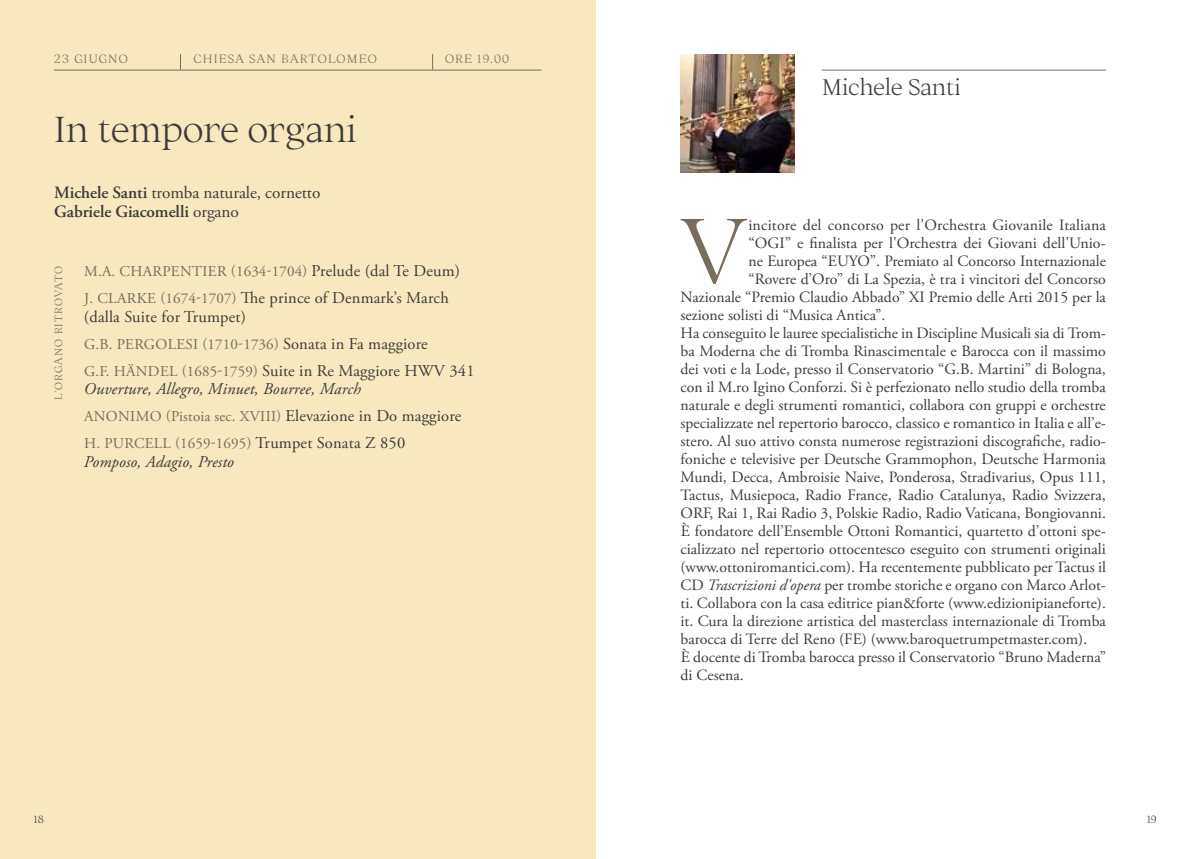
<style>
.page{position:relative;width:1191px;height:859px;background:#fff}
.page>*{position:absolute;margin:0;border:0;box-sizing:border-box;transform-origin:0 0}
.t1{font:300 92.85px "Ortica";color:#786c5c}
.t2{font:300 36px "Ortica";color:#3c3c3b}
.t3{font:300 22.5px "Ortica";color:#3c3c3b}
.t4{font:600 17.25px/19.5px "Adobe Garamond Pro";letter-spacing:-.005em;color:#3c3c3b}
.t5{font:italic 16.5px/18.8px "Adobe Garamond Pro";letter-spacing:.01em;color:#3c3c3b}
.t6{font:16.5px/18.8px "Adobe Garamond Pro";letter-spacing:.01em;color:#3c3c3b}
.t7{font:15.75px "Adobe Garamond Pro";color:#3c3c3b}
.t8{font:15px/27px "Adobe Garamond Pro";letter-spacing:.02em;color:#786c5c}
.t9{font:300 12px "Ortica";letter-spacing:.1em;color:#786c5c}
.t10{font:300 10.5px "Ortica";letter-spacing:.1em;color:#786c5c}
.t11{font:300 10.5px "Ortica";color:#3c3c3b}
.s1{font-weight:400}
.s2{font-size:16.5px;color:#3c3c3b}
.s3{font-size:15px;color:#786c5c}
.s4{font-style:normal;font-size:15px;color:#786c5c}
.s5{font-style:normal}
.s6{font-style:italic}
</style>
<div class="page">
<hr style="left:821px;top:70px;width:285px;height:1px;background:#786c5c">
<div style="left:0;top:0;width:595px;height:859px;background:#f7e9bd"></div>
<hr style="left:54px;top:70px;width:487px;height:1px;background:#786c5c">
<svg style="left:180px;top:54px;width:1px;height:16px"></svg>
<svg style="left:432px;top:54px;width:1px;height:16px"></svg>
<img style="left:680px;top:54px;width:115px;height:118px">
<p class="t9" style="left:54px;top:52px;width:75px">23 GIUGNO</p>
<p class="t9" style="left:194px;top:52px;width:185px">CHIESA SAN BARTOLOMEO</p>
<p class="t9" style="left:445px;top:52px;width:66px">ORE 19.00</p>
<h2 class="t2" style="left:54px;top:108px;width:304px">In tempore organi</h2>
<p class="t4" style="left:54px;top:183px;width:268px">Michele Santi <span class="s1">tromba naturale, cornetto<br></span>Gabriele Giacomelli <span class="s1">organo</span></p>
<p class="t10" style="left:52px;top:399px;width:135px;rotate:-90deg">L’ORGANO RITROVATO</p>
<p class="t8" style="left:84px;top:258px;width:377px">M.A. CHARPENTIER (1634-1704) <span class="s2">Prelude (dal Te Deum)</span></p>
<p class="t6" style="left:84px;top:289px;width:366px"><span class="s3">J. CLARKE (1674-1707)</span> The prince of Denmark’s March (dalla Suite for Trumpet)</p>
<p class="t8" style="left:84px;top:331px;width:345px">G.B. PERGOLESI (1710-1736) <span class="s2">Sonata in Fa maggiore</span></p>
<p class="t5" style="left:84px;top:361px;width:392px"><span class="s4">G.F. HÄNDEL (1685-1759)</span> <span class="s5">Suite in Re Maggiore HWV 341<br></span>Ouverture, Allegro, Minuet, Bourree, March</p>
<p class="t8" style="left:84px;top:404px;width:379px">ANONIMO (Pistoia sec. XVIII) <span class="s2">Elevazione in Do maggiore<br></span>H. PURCELL (1659-1695) <span class="s2">Trumpet Sonata Z 850</span></p>
<p class="t5" style="left:84px;top:453px;width:151px">Pomposo, Adagio, Presto</p>
<h3 class="t3" style="left:821px;top:74px;width:141px">Michele Santi</h3>
<h1 class="t1" style="left:683px;top:196px;width:62px">V</h1>
<p class="t7" style="left:748px;top:216px;width:359px">incitore del concorso per l'Orchestra Giovanile Italiana</p>
<p class="t7" style="left:748px;top:234px;width:359px">“OGI” e finalista per l'Orchestra dei Giovani dell'Unio-</p>
<p class="t7" style="left:748px;top:252px;width:359px">ne Europea “EUYO”. Premiato al Concorso Internazionale</p>
<p class="t7" style="left:748px;top:270px;width:359px">“Rovere d’Oro” di La Spezia, è tra i vincitori del Concorso</p>
<p class="t7" style="left:680px;top:288px;width:427px">Nazionale “Premio Claudio Abbado” XI Premio delle Arti 2015 per la</p>
<p class="t7" style="left:680px;top:306px;width:206px">sezione solisti di “Musica Antica”.</p>
<p class="t7" style="left:680px;top:324px;width:427px">Ha conseguito le lauree specialistiche in Discipline Musicali sia di Trom-</p>
<p class="t7" style="left:680px;top:342px;width:427px">ba Moderna che di Tromba Rinascimentale e Barocca con il massimo</p>
<p class="t7" style="left:680px;top:360px;width:427px">dei voti e la Lode, presso il Conservatorio “G.B. Martini” di Bologna,</p>
<p class="t7" style="left:680px;top:378px;width:427px">con il M.ro Igino Conforzi. Si è perfezionato nello studio della tromba</p>
<p class="t7" style="left:680px;top:396px;width:427px">naturale e degli strumenti romantici, collabora con gruppi e orchestre</p>
<p class="t7" style="left:680px;top:414px;width:427px">specializzate nel repertorio barocco, classico e romantico in Italia e all’e-</p>
<p class="t7" style="left:680px;top:432px;width:427px">stero. Al suo attivo consta numerose registrazioni discografiche, radio-</p>
<p class="t7" style="left:680px;top:450px;width:427px">foniche e televisive per Deutsche Grammophon, Deutsche Harmonia</p>
<p class="t7" style="left:680px;top:468px;width:427px">Mundi, Decca, Ambroisie Naive, Ponderosa, Stradivarius, Opus 111,</p>
<p class="t7" style="left:680px;top:486px;width:427px">Tactus, Musiepoca, Radio France, Radio Catalunya, Radio Svizzera,</p>
<p class="t7" style="left:680px;top:504px;width:427px">ORF, Rai 1, Rai Radio 3, Polskie Radio, Radio Vaticana, Bongiovanni.</p>
<p class="t7" style="left:680px;top:522px;width:427px">È fondatore dell’Ensemble Ottoni Romantici, quartetto d’ottoni spe-</p>
<p class="t7" style="left:680px;top:540px;width:427px">cializzato nel repertorio ottocentesco eseguito con strumenti originali</p>
<p class="t7" style="left:680px;top:558px;width:427px">(www.ottoniromantici.com). Ha recentemente pubblicato per Tactus il</p>
<p class="t7" style="left:680px;top:576px;width:427px">CD <span class="s6">Trascrizioni d'opera</span> per trombe storiche e organo con Marco Arlot-</p>
<p class="t7" style="left:680px;top:594px;width:427px">ti. Collabora con la casa editrice pian&amp;forte (www.edizionipianeforte).</p>
<p class="t7" style="left:680px;top:612px;width:427px">it. Cura la direzione artistica del masterclass internazionale di Tromba</p>
<p class="t7" style="left:680px;top:630px;width:408px">barocca di Terre del Reno (FE) (www.baroquetrumpetmaster.com).</p>
<p class="t7" style="left:680px;top:648px;width:427px">È docente di Tromba barocca presso il Conservatorio “Bruno Maderna”</p>
<p class="t7" style="left:680px;top:666px;width:65px">di Cesena.</p>
<p class="t11" style="left:34px;top:813px;width:11px">18</p>
<p class="t11" style="left:1147px;top:813px;width:11px">19</p>
</div>
